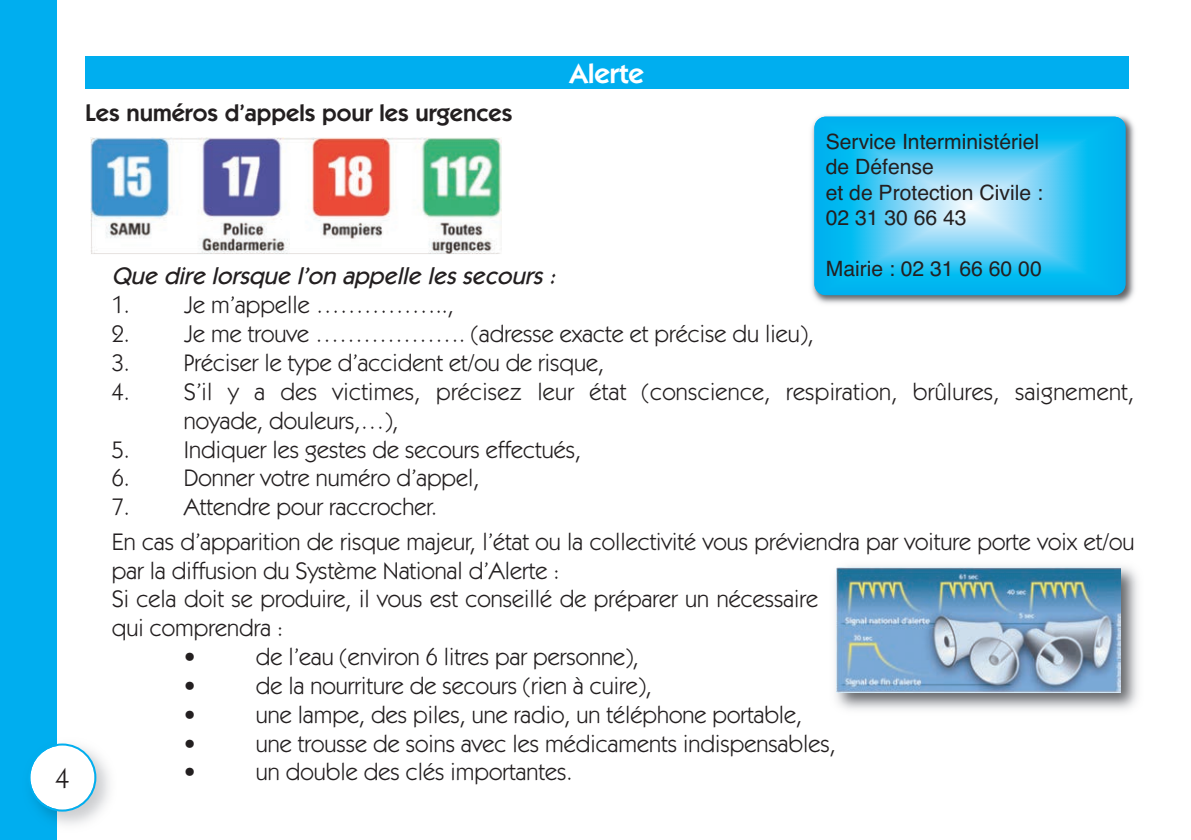
<style>
.page{position:relative;width:1191px;height:840px;background:#fff}
.page>*{position:absolute;margin:0;border:0;box-sizing:border-box;transform-origin:0 0}
.t1{font:600 28px "Itc Kabel";color:#fff}
.t2{font:28px "Itc Kabel";color:#231f20}
.t3{font:24px/28.8px "Itc Kabel";color:#231f20}
.t4{font:italic 500 24px "Itc Kabel";color:#231f20}
.t5{font:600 24px "Itc Kabel";color:#231f20}
.t6{font:21.2px/25.4px "Helvetica";color:#231f20}
</style>
<div class="page">
<img style="left:811px;top:115px;width:324px;height:189px">
<svg style="left:814px;top:117px;width:311px;height:178px;background:#39c4f3"></svg>
<div style="left:0;top:0;width:57px;height:839px;background:#00aeef"></div>
<div style="left:85px;top:57px;width:1043px;height:32px;background:#00aeef"></div>
<img style="left:91px;top:138px;width:411px;height:116px">
<img style="left:41px;top:755px;width:69px;height:70px">
<svg style="left:30px;top:743px;width:66px;height:68px"></svg>
<img style="left:835px;top:566px;width:303px;height:144px">
<img style="left:836px;top:567px;width:284px;height:125px">
<p class="t2" style="left:55px;top:767px;width:15px">4</p>
<p class="t5" style="left:85px;top:105px;width:429px">Les numéros d’appels pour les urgences</p>
<p class="t1" style="left:569px;top:63px;width:76px">Alerte</p>
<p class="t6" style="left:826px;top:129px;width:218px">Service Interministériel de Défense<br>et de Protection Civile :<br>02 31 30 66 43</p>
<p class="t6" style="left:826px;top:255px;width:217px">Mairie : 02 31 66 60 00</p>
<p class="t4" style="left:112px;top:268px;width:449px">Que dire lorsque l’on appelle les secours :</p>
<p class="t3" style="left:112px;top:292px;width:343px">1. Je m’appelle ……………..,</p>
<p class="t3" style="left:112px;top:321px;width:703px">2. Je me trouve ………………. (adresse exacte et précise du lieu),</p>
<p class="t3" style="left:112px;top:350px;width:494px">3. Préciser le type d’accident et/ou de risque,</p>
<p class="t3" style="left:184px;top:379px;width:951px;text-indent:-72px">4. S’il y a des victimes, précisez leur état (conscience, respiration, brûlures, saignement, noyade, douleurs,…),</p>
<p class="t3" style="left:112px;top:436px;width:471px">5. Indiquer les gestes de secours effectués,</p>
<p class="t3" style="left:112px;top:465px;width:369px">6. Donner votre numéro d’appel,</p>
<p class="t3" style="left:112px;top:491px;width:1024px;line-height:34.4px">7. Attendre pour raccrocher.<br>En cas d’apparition de risque majeur, l’état ou la collectivité vous préviendra par voiture porte voix et/ou</p>
<p class="t3" style="left:112px;top:557px;width:449px">par la diffusion du Système National d’Alerte :</p>
<p class="t3" style="left:112px;top:586px;width:708px">Si cela doit se produire, il vous est conseillé de préparer un nécessaire</p>
<p class="t3" style="left:112px;top:615px;width:173px">qui comprendra :</p>
<p class="t3" style="left:184px;top:644px;width:13px">•</p>
<p class="t3" style="left:256px;top:644px;width:385px">de l’eau (environ 6 litres par personne),</p>
<p class="t3" style="left:184px;top:672px;width:13px">•</p>
<p class="t3" style="left:256px;top:672px;width:397px">de la nourriture de secours (rien à cuire),</p>
<p class="t3" style="left:184px;top:701px;width:13px">•</p>
<p class="t3" style="left:256px;top:701px;width:548px">une lampe, des piles, une radio, un téléphone portable,</p>
<p class="t3" style="left:184px;top:730px;width:13px">•</p>
<p class="t3" style="left:256px;top:730px;width:581px">une trousse de soins avec les médicaments indispensables,</p>
<p class="t3" style="left:184px;top:759px;width:13px">•</p>
<p class="t3" style="left:256px;top:759px;width:318px">un double des clés importantes.</p>
</div>
